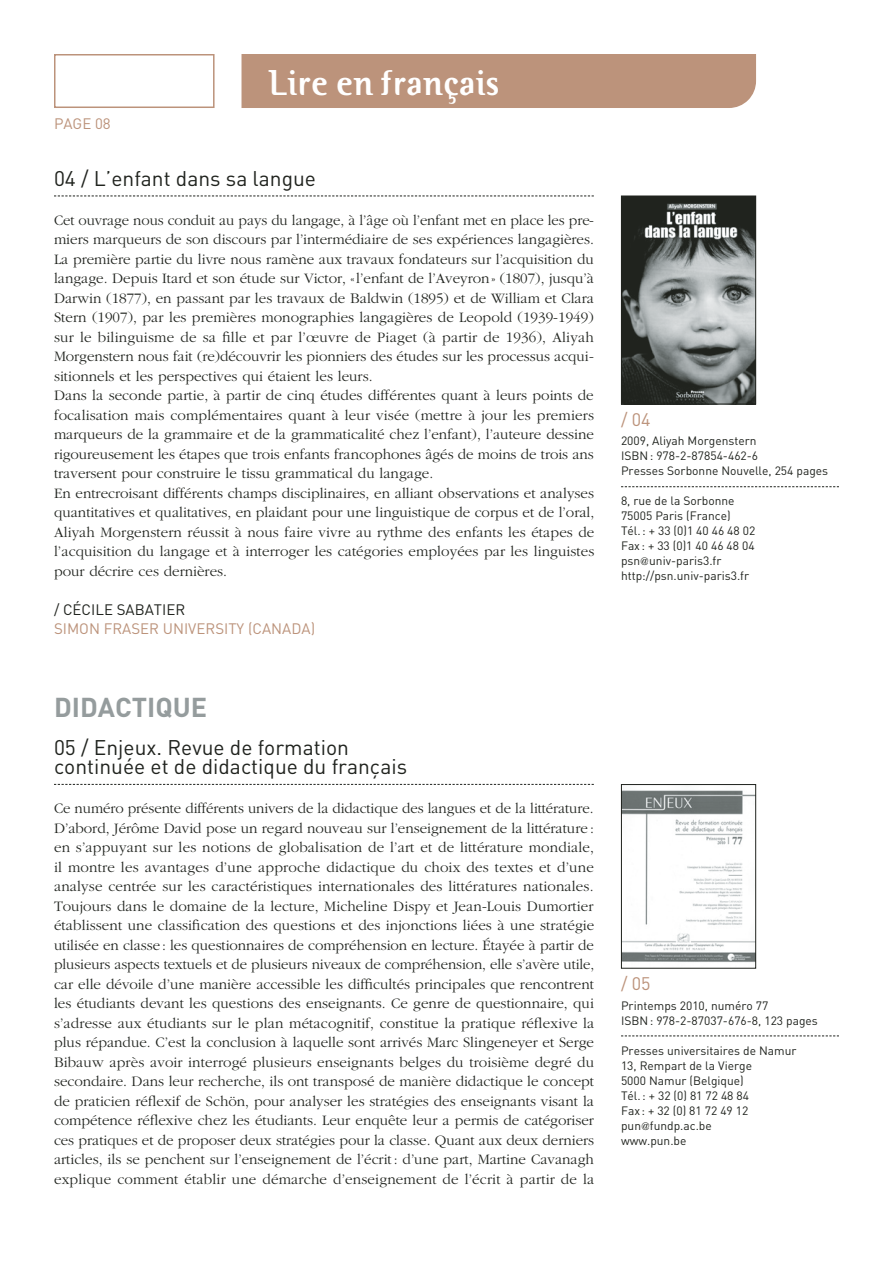
<style>
.page{position:relative;width:893px;height:1263px;background:#fff}
.page>*{position:absolute;margin:0;border:0;box-sizing:border-box;transform-origin:0 0}
.t1{font:700 36px "Binary ITC";color:#fff}
.t2{font:700 27px "DIN";color:#959c9d}
.t3{font:21px/19.5px "DIN";color:#20231e}
.t4{font:18px "DIN";color:#bc937b}
.t5{font:300 15px/19.5px "Garamond";color:#20231e}
.t6{font:15px "DIN";color:#bc937b}
.t7{font:15px "DIN";color:#20231e}
.t8{font:12px/15px "DIN";color:#20231e}
.s1{font-family:"Garamond";font-weight:300}
</style>
<div class="page">
<div style="left:242px;top:54px;width:514px;height:54px;background:#bc937b"></div>
<div style="left:54px;top:54px;width:161px;height:54px;border:2px solid #bc937b"></div>
<svg style="left:54px;top:196px;width:540px;height:1px"></svg>
<svg style="left:54px;top:784px;width:540px;height:1px"></svg>
<img style="left:623px;top:790px;width:131px;height:173px">
<div style="left:621px;top:784px;width:135px;height:184px;border:1px solid #20231e"></div>
<svg style="left:621px;top:1035px;width:218px;height:1px"></svg>
<img style="left:623px;top:198px;width:131px;height:204px">
<div style="left:621px;top:196px;width:135px;height:208px;border:1px solid #20231e"></div>
<svg style="left:621px;top:486px;width:218px;height:1px"></svg>
<p class="t6" style="left:54px;top:114px;width:58px">page 08</p>
<h1 class="t1" style="left:268px;top:61px;width:233px">Lire en français</h1>
<h3 class="t3" style="left:54px;top:168px;width:264px">04 / L’enfant dans sa langue</h3>
<p class="t5" style="left:54px;top:211px;width:542px">Cet ouvrage nous conduit au pays du langage, à l’âge où l’enfant met en place les pre&shy;miers marqueurs de son discours par l’intermédiaire de ses expériences langagières.<br>La première partie du livre nous ramène aux travaux fondateurs sur l’acquisition du langage. Depuis Itard et son étude sur Victor, «l’enfant de l’Aveyron» (1807), jusqu’à Darwin (1877), en passant par les travaux de Baldwin (1895) et de William et Clara Stern (1907), par les premières monographies langagières de Leopold (1939-1949) sur le bilinguisme de sa fille et par l’œuvre de Piaget (à partir de 1936), Aliyah Morgenstern nous fait (re)découvrir les pionniers des études sur les processus acqui&shy;sitionnels et les perspectives qui étaient les leurs.<br>Dans la seconde partie, à partir de cinq études différentes quant à leurs points de focalisation mais complémentaires quant à leur visée (mettre à jour les premiers marqueurs de la grammaire et de la grammaticalité chez l’enfant), l’auteure dessine rigoureusement les étapes que trois enfants francophones âgés de moins de trois ans traversent pour construire le tissu grammatical du langage.<br>En entrecroisant différents champs disciplinaires, en alliant observations et analyses quantitatives et qualitatives, en plaidant pour une linguistique de corpus et de l’oral, Aliyah Morgenstern réussit à nous faire vivre au rythme des enfants les étapes de l’acquisition du langage et à interroger les catégories employées par les linguistes pour décrire ces dernières.</p>
<p class="t7" style="left:54px;top:600px;width:19px">/ CÉCILE</p>
<p class="t7" style="left:117px;top:600px;width:37px">SABATIER</p>
<p class="t6" style="left:54px;top:620px;width:10px">SIMON</p>
<p class="t6" style="left:104px;top:620px;width:10px">FRASER</p>
<p class="t6" style="left:163px;top:620px;width:9px">UNIVERSITY</p>
<p class="t6" style="left:248px;top:620px;width:15px">(CANADA</p>
<p class="t6" style="left:311px;top:620px;width:6px">)</p>
<h2 class="t2" style="left:54px;top:690px;width:155px">DIDACTIQUE</h2>
<h3 class="t3" style="left:54px;top:737px;width:355px">05 / Enjeux. Revue de formation continuée et de didactique du français</h3>
<p class="t5" style="left:54px;top:799px;width:542px;text-align:justify">Ce numéro présente différents univers de la didactique des langues et de la littérature.<br>D’abord, Jérôme David pose un regard nouveau sur l’enseignement de la littérature : en s’appuyant sur les notions de globalisation de l’art et de littérature mondiale, il montre les avantages d’une approche didactique du choix des textes et d’une analyse centrée sur les caractéristiques internationales des littératures nationales.<br>Toujours dans le domaine de la lecture, Micheline Dispy et Jean-Louis Dumortier établissent une classification des questions et des injonctions liées à une stratégie utilisée en classe: les questionnaires de compréhension en lecture. Étayée à partir de plusieurs aspects textuels et de plusieurs niveaux de compréhension, elle s’avère utile, car elle dévoile d’une manière accessible les difficultés principales que rencontrent les étudiants devant les questions des enseignants. Ce genre de questionnaire, qui s’adresse aux étudiants sur le plan métacognitif, constitue la pratique réflexive la plus répandue. C’est la conclusion à laquelle sont arrivés Marc Slingeneyer et Serge Bibauw après avoir interrogé plusieurs enseignants belges du troisième degré du secondaire. Dans leur recherche, ils ont transposé de manière didactique le concept de praticien réflexif de Schön, pour analyser les stratégies des enseignants visant la compétence réflexive chez les étudiants. Leur enquête leur a permis de catégoriser ces pratiques et de proposer deux stratégies pour la classe. Quant aux deux derniers articles, ils se penchent sur l’enseignement de l’écrit: d’une part, Martine Cavanagh explique comment établir une démarche d’enseignement de l’écrit à partir de la</p>
<p class="t4" style="left:621px;top:408px;width:31px">/ 04</p>
<p class="t8" style="left:621px;top:433px;width:209px">2009, Aliyah M orgenstern<br>IS BN : 978-2-87854-462-6<br>Presses Sorbonne N ouvelle, 254 pages</p>
<p class="t8" style="left:621px;top:493px;width:136px">8, rue de la Sorbonne<br>75005 Paris (France)<br>Tél.: + 33 (0)1 40 46 48 02<br>Fax : + 33 (0)1 40 46 48 04 psn<span class="s1">@</span>univ-paris3.fr http://psn.univ-paris3.fr</p>
<p class="t4" style="left:621px;top:972px;width:31px">/ 05</p>
<p class="t8" style="left:621px;top:997px;width:198px">Printemps 2010, numéro 77<br>ISBN : 978-2-87037-676-8, 123 pages</p>
<p class="t8" style="left:621px;top:1042px;width:177px">Presses universitaires de Namur<br>13, Rempart de la Vierge<br>5000 Namur (Belgique)<br>Tél.: + 32 (0) 81 72 48 84<br>Fax : + 32 (0) 81 72 49 12 pun<span class="s1">@</span>fundp.ac.be<br>www.pun.be</p>
</div>
